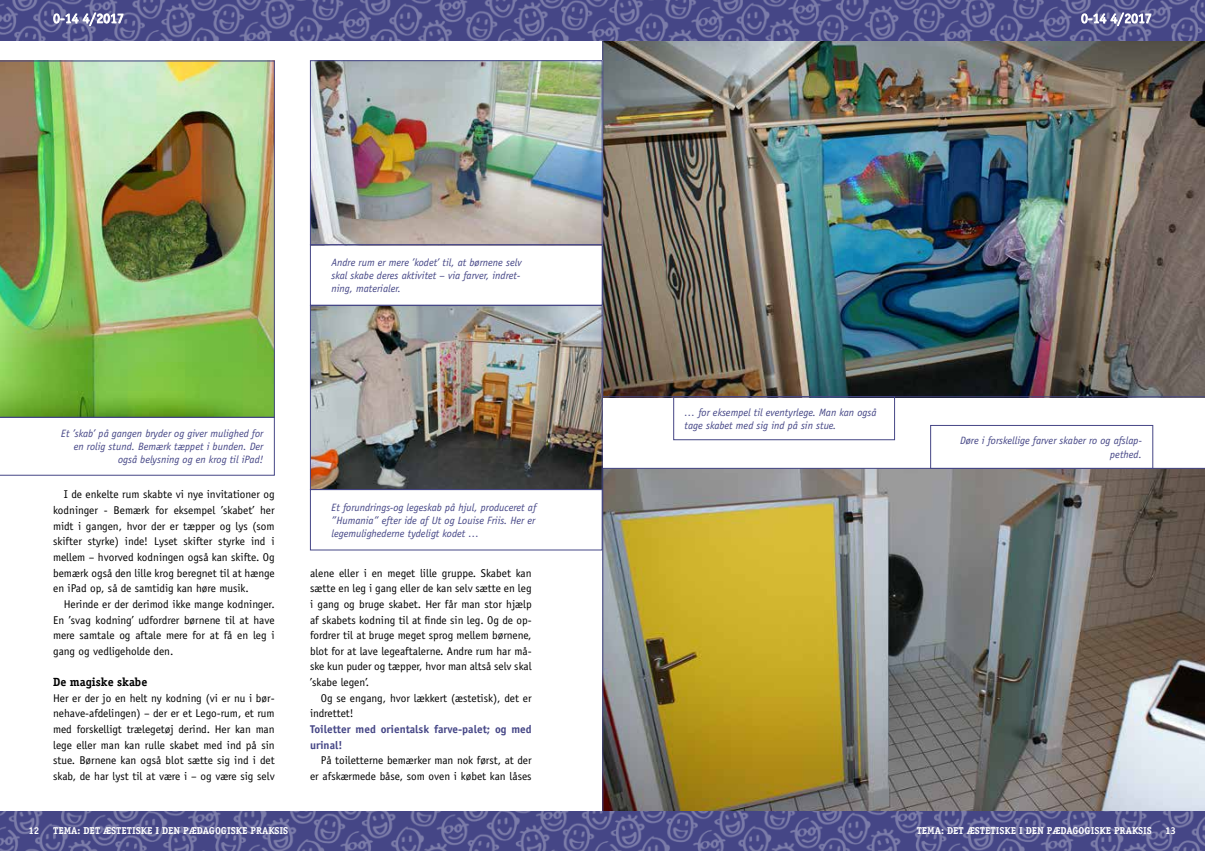
<style>
.page{position:relative;width:1205px;height:851px;background:#fff}
.page>*{position:absolute;margin:0;border:0;box-sizing:border-box;transform-origin:0 0}
.t1{font:700 11.88px "Officina Serif";color:#000}
.t2{font:11.25px/15.6px "Officina Sans";color:#000;text-align:justify}
.t3{font:700 11.25px/15.6px "Officina Sans";color:#454686}
.t4{font:italic 10.62px/13.1px "Officina Sans";color:#454686;text-align:right}
.t5{font:700 10px "Officina Serif";color:#fff}
</style>
<div class="page">
<img style="left:602px;top:468px;width:603px;height:343px">
<img style="left:0;top:811px;width:1205px;height:39px">
<img style="left:602px;top:40px;width:603px;height:357px">
<img style="left:0;top:0;width:1205px;height:40px">
<svg style="left:1081px;top:12px;width:70px;height:15px"></svg>
<svg style="left:53px;top:12px;width:70px;height:15px"></svg>
<img style="left:0;top:61px;width:275px;height:356px">
<svg style="left:0;top:417px;width:275px;height:58px"></svg>
<img style="left:312px;top:62px;width:288px;height:181px">
<div style="left:310px;top:60px;width:292px;height:185px;border:1px solid #454686"></div>
<div style="left:310px;top:244px;width:292px;height:61px;border:1px solid #454686"></div>
<div style="left:930px;top:425px;width:223px;height:43px;border:1px solid #454686"></div>
<img style="left:312px;top:307px;width:288px;height:181px">
<div style="left:310px;top:305px;width:292px;height:185px;border:1px solid #454686"></div>
<div style="left:310px;top:489px;width:292px;height:61px;border:1px solid #454686"></div>
<div style="left:673px;top:396px;width:222px;height:44px;border:1px solid #454686"></div>
<p class="t4" style="left:331px;top:256px;width:192px;text-align:left">Andre rum er mere ’kodet’ til, at børnene selv skal skabe deres aktivitet – via farver, indret&shy;ning, materialer.</p>
<p class="t4" style="left:61px;top:427px;width:204px">Et ’skab’ på gangen bryder og giver mulighed for en rolig stund. Bemærk tæppet i bunden. Der også belysning og en krog til iPad!</p>
<p class="t2" style="left:53px;top:487px;width:223px;text-indent:11px">I de enkelte rum skabte vi nye invitationer og kodninger - Bemærk for eksempel ’skabet’ her midt i gangen, hvor der er tæpper og lys (som skifter styrke) inde! Lyset skifter styrke ind i mellem – hvorved kodningen også kan skifte. Og bemærk også den lille krog beregnet til at hænge en iPad op, så de samtidig kan høre musik.</p>
<p class="t2" style="left:53px;top:596px;width:223px;text-indent:11px">Herinde er der derimod ikke mange kodninger.<br>En ’svag kodning’ udfordrer børnene til at have mere samtale og aftale mere for at få en leg i gang og vedligeholde den.</p>
<p class="t1" style="left:53px;top:674px;width:96px">De magiske skabe</p>
<p class="t2" style="left:53px;top:690px;width:223px">Her er der jo en helt ny kodning (vi er nu i bør&shy;nehave-afdelingen) – der er et Lego-rum, et rum med forskelligt trælegetøj derind. Her kan man lege eller man kan rulle skabet med ind på sin stue. Børnene kan også blot sætte sig ind i det skab, de har lyst til at være i – og være sig selv</p>
<p class="t4" style="left:331px;top:500px;width:206px;text-align:justify">Et forundrings-og legeskab på hjul, produceret af ”Humania” efter ide af Ut og Louise Friis. Her er legemulighederne tydeligt kodet …</p>
<p class="t2" style="left:310px;top:565px;width:223px">alene eller i en meget lille gruppe. Skabet kan sætte en leg i gang eller de kan selv sætte en leg i gang og bruge skabet. Her får man stor hjælp af skabets kodning til at finde sin leg. Og de op&shy;fordrer til at bruge meget sprog mellem børnene, blot for at lave legeaftalerne. Andre rum har må&shy;ske kun puder og tæpper, hvor man altså selv skal ’skabe legen’.</p>
<p class="t2" style="left:310px;top:690px;width:223px;text-indent:11px">Og se engang, hvor lækkert (æstetisk), det er indrettet!</p>
<p class="t3" style="left:310px;top:721px;width:223px">Toiletter med orientalsk farve-palet; og med urinal!</p>
<p class="t2" style="left:310px;top:752px;width:223px;text-align:right">På toiletterne bemærker man nok først, at der er afskærmede båse, som oven i købet kan låses</p>
<p class="t4" style="left:684px;top:405px;width:193px;text-align:left">… for eksempel til eventyrlege. Man kan også tage skabet med sig ind på sin stue.</p>
<p class="t4" style="left:960px;top:434px;width:183px">Døre i forskellige farver skaber ro og afslap&shy;pethed.</p>
<p class="t5" style="left:28px;top:824px;width:13px">12</p>
<p class="t5" style="left:53px;top:824px;width:237px">TEMA: DET ÆSTETISKE I DEN PÆDAGOGISKE PRAKSIS</p>
<p class="t5" style="left:917px;top:824px;width:237px">TEMA: DET ÆSTETISKE I DEN PÆDAGOGISKE PRAKSIS</p>
<p class="t5" style="left:1165px;top:824px;width:13px">13</p>
</div>
